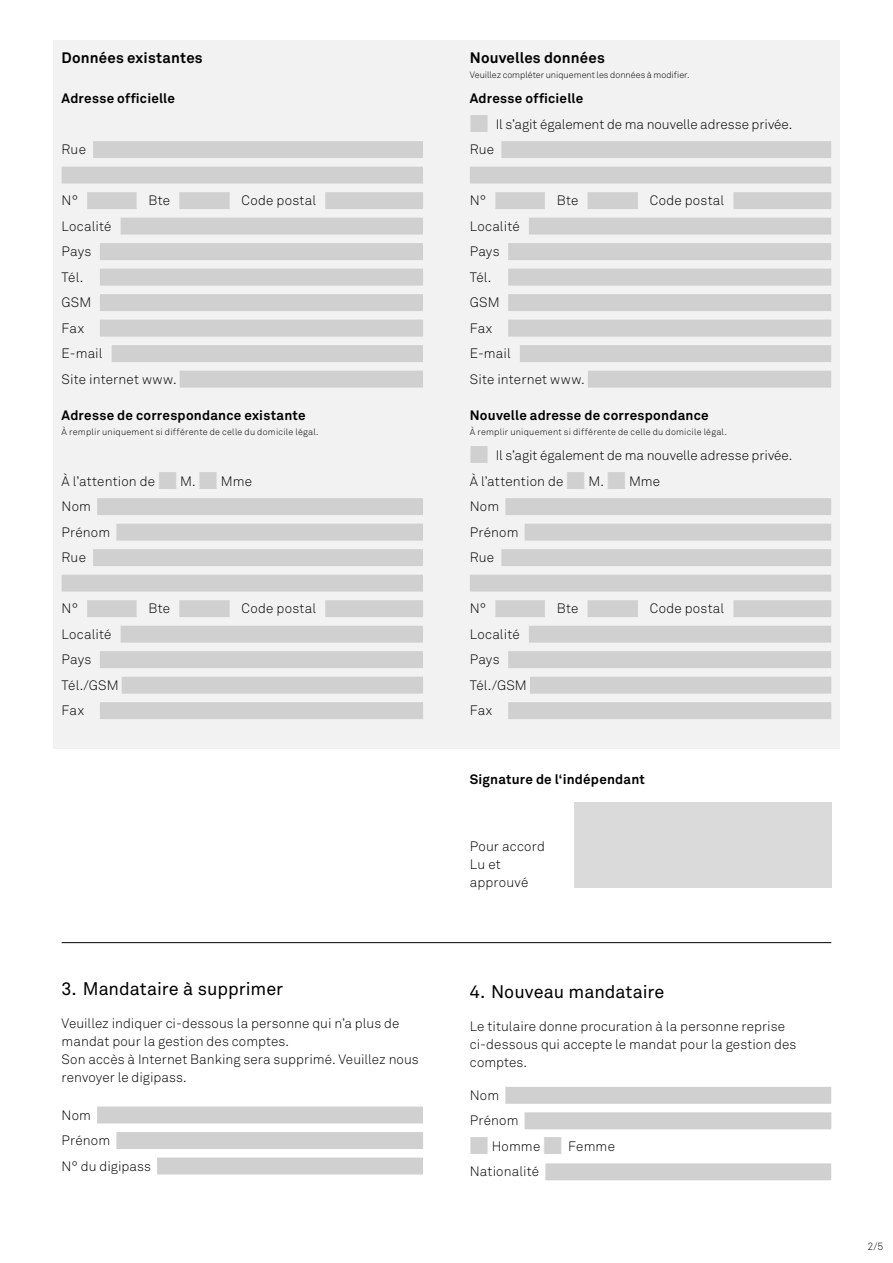
<style>
.page{position:relative;width:893px;height:1263px;background:#fff}
.page>*{position:absolute;margin:0;border:0;box-sizing:border-box;transform-origin:0 0}
.t1{font:18px "Akkurat";color:#000}
.t2{font:700 15px "Akkurat";letter-spacing:.01em;color:#000}
.t3{font:300 13.5px/25.5px "Akkurat";letter-spacing:.005em;color:#000}
.t4{font:700 13.5px "Akkurat";letter-spacing:.015em;color:#000}
.t5{font:300 10.5px "Akkurat";color:#000}
.t6{font:300 9px "Akkurat";letter-spacing:.02em;color:#000}
.t7{font:300 9px "Akkurat";color:#000}
.s1{color:#d0d0d0}
</style>
<div class="page">
<div style="left:53px;top:40px;width:787px;height:708px;background:#f2f2f2"></div>
<div style="left:93px;top:141px;width:330px;height:17px;background:#d0d0d0"></div>
<div style="left:62px;top:167px;width:361px;height:17px;background:#d0d0d0"></div>
<div style="left:87px;top:192px;width:50px;height:17px;background:#d0d0d0"></div>
<div style="left:179px;top:192px;width:51px;height:17px;background:#d0d0d0"></div>
<div style="left:325px;top:192px;width:98px;height:17px;background:#d0d0d0"></div>
<div style="left:121px;top:218px;width:302px;height:17px;background:#d0d0d0"></div>
<div style="left:100px;top:243px;width:323px;height:17px;background:#d0d0d0"></div>
<div style="left:100px;top:269px;width:323px;height:17px;background:#d0d0d0"></div>
<div style="left:100px;top:294px;width:323px;height:17px;background:#d0d0d0"></div>
<div style="left:100px;top:320px;width:323px;height:17px;background:#d0d0d0"></div>
<div style="left:112px;top:345px;width:311px;height:17px;background:#d0d0d0"></div>
<div style="left:180px;top:371px;width:243px;height:17px;background:#d0d0d0"></div>
<div style="left:97px;top:498px;width:326px;height:17px;background:#d0d0d0"></div>
<div style="left:116px;top:524px;width:307px;height:17px;background:#d0d0d0"></div>
<div style="left:93px;top:549px;width:330px;height:17px;background:#d0d0d0"></div>
<div style="left:62px;top:575px;width:361px;height:17px;background:#d0d0d0"></div>
<div style="left:87px;top:600px;width:50px;height:17px;background:#d0d0d0"></div>
<div style="left:179px;top:600px;width:51px;height:17px;background:#d0d0d0"></div>
<div style="left:325px;top:600px;width:98px;height:17px;background:#d0d0d0"></div>
<div style="left:121px;top:626px;width:302px;height:17px;background:#d0d0d0"></div>
<div style="left:100px;top:651px;width:323px;height:17px;background:#d0d0d0"></div>
<div style="left:122px;top:677px;width:301px;height:17px;background:#d0d0d0"></div>
<div style="left:100px;top:702px;width:323px;height:17px;background:#d0d0d0"></div>
<div style="left:501px;top:141px;width:330px;height:17px;background:#d0d0d0"></div>
<div style="left:470px;top:167px;width:361px;height:17px;background:#d0d0d0"></div>
<div style="left:495px;top:192px;width:50px;height:17px;background:#d0d0d0"></div>
<div style="left:587px;top:192px;width:51px;height:17px;background:#d0d0d0"></div>
<div style="left:733px;top:192px;width:98px;height:17px;background:#d0d0d0"></div>
<div style="left:529px;top:218px;width:302px;height:17px;background:#d0d0d0"></div>
<div style="left:508px;top:243px;width:323px;height:17px;background:#d0d0d0"></div>
<div style="left:508px;top:269px;width:323px;height:17px;background:#d0d0d0"></div>
<div style="left:508px;top:294px;width:323px;height:17px;background:#d0d0d0"></div>
<div style="left:508px;top:320px;width:323px;height:17px;background:#d0d0d0"></div>
<div style="left:520px;top:345px;width:311px;height:17px;background:#d0d0d0"></div>
<div style="left:588px;top:371px;width:243px;height:17px;background:#d0d0d0"></div>
<div style="left:505px;top:498px;width:326px;height:17px;background:#d0d0d0"></div>
<div style="left:525px;top:524px;width:306px;height:17px;background:#d0d0d0"></div>
<div style="left:501px;top:549px;width:330px;height:17px;background:#d0d0d0"></div>
<div style="left:470px;top:575px;width:361px;height:17px;background:#d0d0d0"></div>
<div style="left:495px;top:600px;width:50px;height:17px;background:#d0d0d0"></div>
<div style="left:587px;top:600px;width:51px;height:17px;background:#d0d0d0"></div>
<div style="left:733px;top:600px;width:98px;height:17px;background:#d0d0d0"></div>
<div style="left:529px;top:626px;width:302px;height:17px;background:#d0d0d0"></div>
<div style="left:508px;top:651px;width:323px;height:17px;background:#d0d0d0"></div>
<div style="left:530px;top:677px;width:301px;height:17px;background:#d0d0d0"></div>
<div style="left:508px;top:702px;width:323px;height:17px;background:#d0d0d0"></div>
<div style="left:574px;top:803px;width:257px;height:85px;background:#dadada"></div>
<div style="left:97px;top:1106px;width:326px;height:17px;background:#d0d0d0"></div>
<div style="left:116px;top:1132px;width:307px;height:17px;background:#d0d0d0"></div>
<div style="left:157px;top:1157px;width:266px;height:17px;background:#d0d0d0"></div>
<div style="left:505px;top:1087px;width:326px;height:17px;background:#d0d0d0"></div>
<div style="left:525px;top:1112px;width:306px;height:17px;background:#d0d0d0"></div>
<div style="left:545px;top:1163px;width:286px;height:17px;background:#d0d0d0"></div>
<hr style="left:62px;top:942px;width:769px;height:1px;background:#000">
<p class="t2" style="left:62px;top:48px;width:143px">Données existantes</p>
<p class="t4" style="left:62px;top:90px;width:115px">Adresse officielle</p>
<p class="t3" style="left:62px;top:137px;width:26px">Rue</p>
<p class="t3" style="left:62px;top:188px;width:18px">N°</p>
<p class="t3" style="left:149px;top:188px;width:23px">Bte</p>
<p class="t3" style="left:242px;top:188px;width:76px">Code postal</p>
<p class="t3" style="left:62px;top:213px;width:116px">Localité<br>Pays<br>Tél.<br>GSM<br>Fax<br>E-mail<br>Site internet www.</p>
<p class="t4" style="left:62px;top:406px;width:245px">Adresse de correspondance existante</p>
<p class="t6" style="left:62px;top:426px;width:258px">À remplir uniquement si différente de celle du domicile légal.</p>
<p class="t3" style="left:62px;top:468px;width:192px">À l’attention de <span class="s1">■</span> M. <span class="s1">■</span> Mme<br>Nom<br>Prénom<br>Rue</p>
<p class="t3" style="left:62px;top:596px;width:18px">N°</p>
<p class="t3" style="left:149px;top:596px;width:23px">Bte</p>
<p class="t3" style="left:242px;top:596px;width:76px">Code postal</p>
<p class="t3" style="left:62px;top:621px;width:58px">Localité<br>Pays<br>Tél./GSM<br>Fax</p>
<h1 class="t1" style="left:62px;top:978px;width:223px">3. Mandataire à supprimer</h1>
<p class="t3" style="left:62px;top:1014px;width:359px;line-height:18px">Veuillez indiquer ci-dessous la personne qui n’a plus de mandat pour la gestion des comptes.<br>Son accès à Internet Banking sera supprimé. Veuillez nous renvoyer le digipass.</p>
<p class="t3" style="left:62px;top:1102px;width:91px">Nom<br>Prénom<br>N° du digipass</p>
<p class="t2" style="left:470px;top:48px;width:137px">Nouvelles données</p>
<p class="t7" style="left:470px;top:69px;width:221px">Veuillez compléter uniquement les données à modifier.</p>
<p class="t4" style="left:470px;top:90px;width:115px">Adresse officielle</p>
<p class="t3" style="left:470px;top:111px;width:324px"><span class="s1">■</span> Il s’agit également de ma nouvelle adresse privée.<br>Rue</p>
<p class="t3" style="left:470px;top:188px;width:18px">N°</p>
<p class="t3" style="left:557px;top:188px;width:23px">Bte</p>
<p class="t3" style="left:650px;top:188px;width:76px">Code postal</p>
<p class="t3" style="left:470px;top:213px;width:116px">Localité<br>Pays<br>Tél.<br>GSM<br>Fax<br>E-mail<br>Site internet www.</p>
<p class="t4" style="left:470px;top:406px;width:240px">Nouvelle adresse de correspondance</p>
<p class="t6" style="left:470px;top:426px;width:258px">À remplir uniquement si différente de celle du domicile légal.</p>
<p class="t3" style="left:470px;top:443px;width:324px"><span class="s1">■</span> Il s’agit également de ma nouvelle adresse privée.<br>À l’attention de <span class="s1">■</span> M. <span class="s1">■</span> Mme<br>Nom<br>Prénom<br>Rue</p>
<p class="t3" style="left:470px;top:596px;width:18px">N°</p>
<p class="t3" style="left:557px;top:596px;width:23px">Bte</p>
<p class="t3" style="left:650px;top:596px;width:76px">Code postal</p>
<p class="t3" style="left:470px;top:621px;width:58px">Localité<br>Pays<br>Tél./GSM<br>Fax</p>
<p class="t4" style="left:470px;top:771px;width:177px">Signature de l‘indépendant</p>
<p class="t3" style="left:470px;top:838px;width:77px;line-height:18px">Pour accord<br>Lu et approuvé</p>
<h1 class="t1" style="left:470px;top:981px;width:196px">4. Nouveau mandataire</h1>
<p class="t3" style="left:470px;top:1017px;width:328px;line-height:18px">Le titulaire donne procuration à la personne reprise ci-dessous qui accepte le mandat pour la gestion des comptes.</p>
<p class="t3" style="left:470px;top:1082px;width:50px">Nom<br>Prénom</p>
<p class="t3" style="left:470px;top:1133px;width:147px"><span class="s1">■</span> Homme <span class="s1">■</span> Femme<br>Nationalité</p>
<p class="t5" style="left:867px;top:1240px;width:17px">2/5</p>
</div>
